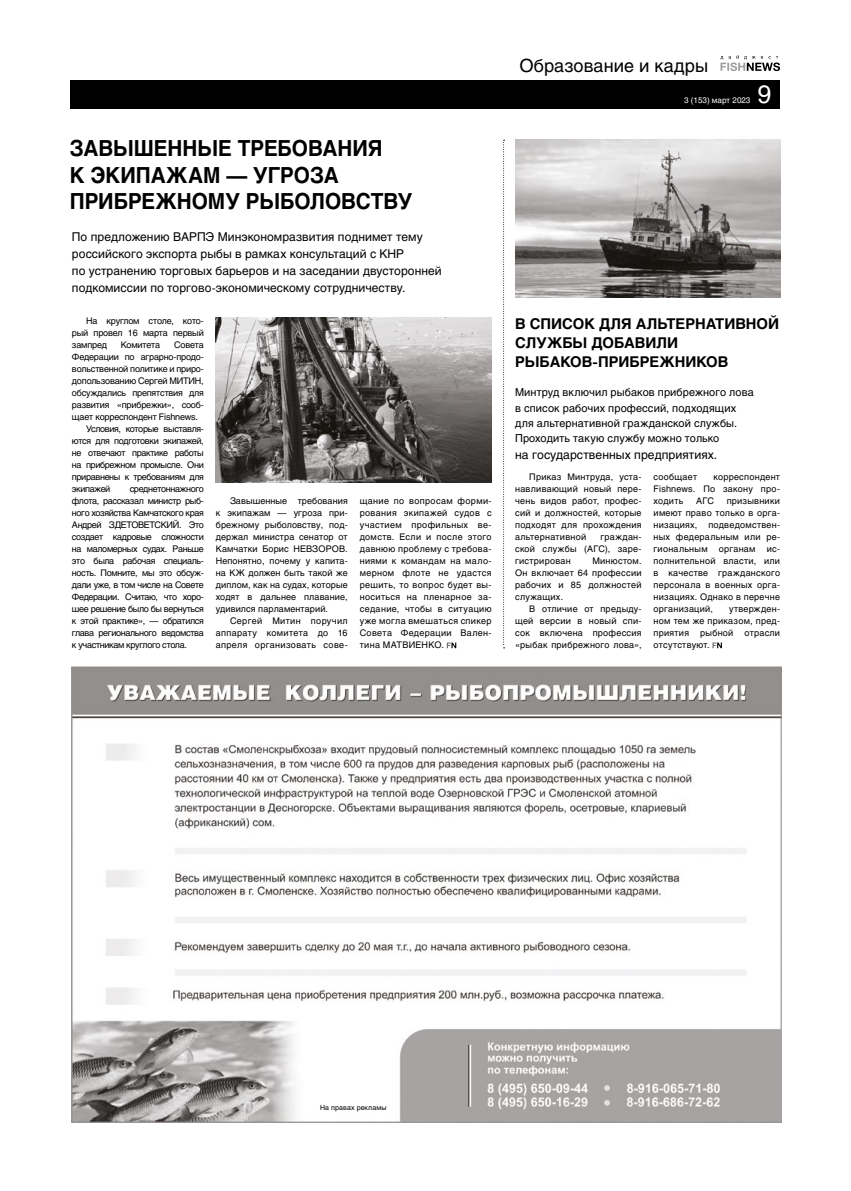
<style>
.page{position:relative;width:851px;height:1191px;background:#fff}
.page>*{position:absolute;margin:0;border:0;box-sizing:border-box;transform-origin:0 0}
.t1{font:25px "Helios C";color:#fff}
.t2{font:700 21.9px/26.6px "Helios C";letter-spacing:-.005em;color:#000;scale:.94 1}
.t3{font:18px "Helios C";letter-spacing:.005em;color:#000}
.t4{font:700 14.7px/18.7px "Helios C";color:#000}
.t5{font:12.1px "Helios C";letter-spacing:.005em;color:#000}
.t6{font:12px/17px "Helios C";letter-spacing:.005em;color:#000}
.t7{font:10.9px/15.4px "Helios C";letter-spacing:.01em;color:#000}
.t8{font:9px/12px "Helios C";letter-spacing:.01em;color:#000;text-align:justify}
.t9{font:9px "Helios C";letter-spacing:-.02em;color:#000}
.t10{font:9px "Helios C";letter-spacing:-.04em;color:#000}
.t11{font:9px "Helios C";letter-spacing:.03em;color:#000}
.t12{font:8px "Helios C";color:#fff}
.t13{font:7px "Helios C";letter-spacing:.01em;color:#000}
</style>
<div class="page">
<div style="left:71px;top:80px;width:709px;height:28px;background:#000"></div>
<svg style="left:720px;top:55px;width:60px;height:16px"></svg>
<svg style="left:503px;top:140px;width:1px;height:508px"></svg>
<svg style="left:447px;top:642px;width:9px;height:6px"></svg>
<svg style="left:712px;top:642px;width:9px;height:6px"></svg>
<img style="left:215px;top:317px;width:276px;height:165px">
<img style="left:515px;top:139px;width:265px;height:158px">
<img style="left:71px;top:666px;width:710px;height:456px">
<h2 class="t2" style="left:70px;top:135px;width:366px">ЗАВЫШЕННЫЕ ТРЕБОВАНИЯ<br>К ЭКИПАЖАМ — УГРОЗА<br>ПРИБРЕЖНОМУ РЫБОЛОВСТВУ</h2>
<h3 class="t6" style="left:72px;top:228px;width:371px">По предложению ВАРПЭ Минэкономразвития поднимет тему российского экспорта рыбы в рамках консультаций с КНР<br>по устранению торговых барьеров и на заседании двусторонней подкомиссии по торгово-экономическому сотрудничеству.</h3>
<p class="t8" style="left:72px;top:315px;width:133px;text-indent:14px">На круглом столе, кото&shy;рый провел 16 марта первый зампред</p>
<p class="t9" style="left:121px;top:339px;width:41px">Комитета</p>
<p class="t8" style="left:174px;top:339px;width:31px">Совета</p>
<p class="t9" style="left:72px;top:351px;width:133px">Федерации по аграрно-продо-</p>
<p class="t9" style="left:72px;top:363px;width:133px">вольственной политике и приро-</p>
<p class="t9" style="left:72px;top:375px;width:133px">допользованию Сергей МИТИН,</p>
<p class="t9" style="left:72px;top:387px;width:133px">обсуждались препятствия для</p>
<p class="t9" style="left:72px;top:399px;width:133px">развития «прибрежки», сооб-</p>
<p class="t9" style="left:72px;top:411px;width:128px">щает корреспондент Fishnews.</p>
<p class="t10" style="left:86px;top:423px;width:119px">Условия, которые выставля-</p>
<p class="t10" style="left:72px;top:435px;width:133px">ются для подготовки экипажей,</p>
<p class="t10" style="left:72px;top:447px;width:133px">не отвечают практике работы</p>
<p class="t10" style="left:72px;top:459px;width:133px">на прибрежном промысле. Они</p>
<p class="t10" style="left:72px;top:471px;width:133px">приравнены к требованиям для</p>
<p class="t10" style="left:72px;top:483px;width:40px">экипажей</p>
<p class="t8" style="left:72px;top:483px;width:133px;text-indent:58px">среднетоннажного флота, рассказал министр рыб&shy;ного хозяйства Камчатского края Андрей ЗДЕТОВЕТСКИЙ. Это создает кадровые сложности на маломерных судах. Раньше это была рабочая специаль&shy;ность. Помните, мы это обсуж&shy;дали уже, в том числе на Совете Федерации. Считаю, что хоро&shy;шее решение было бы вернуться к этой практике», — обратился глава регионального ведомства к участникам круглого стола.</p>
<p class="t8" style="left:216px;top:495px;width:133px;text-indent:14px">Завышенные требования к экипажам — угроза при&shy;брежному рыболовству, под&shy;держал министра сенатор от Камчатки Борис НЕВЗОРОВ.<br>Непонятно, почему у капита&shy;на КЖ должен быть такой же диплом, как на судах, которые ходят в дальнее плавание, удивился парламентарий.</p>
<p class="t8" style="left:216px;top:615px;width:133px;text-indent:14px">Сергей Митин поручил аппарату комитета до 16 апреля организовать сове-</p>
<p class="t8" style="left:359px;top:495px;width:133px">щание по вопросам форми&shy;рования экипажей судов с участием профильных ве&shy;домств. Если и после этого давнюю проблему с требова&shy;ниями к командам на мало&shy;мерном флоте не удастся решить, то вопрос будет вы&shy;носиться на пленарное за&shy;седание, чтобы в ситуацию уже могла вмешаться спикер Совета Федерации Вален&shy;тина МАТВИЕНКО.</p>
<h3 class="t3" style="left:519px;top:55px;width:190px">Образование и кадры</h3>
<p class="t12" style="left:684px;top:96px;width:68px">3 (153) март 2023</p>
<h1 class="t1" style="left:757px;top:80px;width:16px">9</h1>
<h3 class="t4" style="left:515px;top:314px;width:265px">В СПИСОК ДЛЯ АЛЬТЕРНАТИВНОЙ<br>СЛУЖБЫ ДОБАВИЛИ<br>РЫБАКОВ-ПРИБРЕЖНИКОВ</h3>
<p class="t7" style="left:515px;top:384px;width:240px">Минтруд включил рыбаков прибрежного лова в список рабочих профессий, подходящих для альтернативной гражданской службы.<br>Проходить такую службу можно только</p>
<h3 class="t5" style="left:515px;top:448px;width:204px">на государственных предприятиях.</h3>
<p class="t8" style="left:515px;top:471px;width:128px;text-indent:14px">Приказ Минтруда, уста&shy;навливающий новый пере&shy;чень видов работ, профес&shy;сий и должностей, которые подходят для прохождения альтернативной</p>
<p class="t8" style="left:515px;top:531px;width:128px;text-indent:85px">граждан&shy;ской службы (АГС), заре&shy;гистрирован</p>
<p class="t8" style="left:515px;top:555px;width:128px;text-indent:77px">Минюстом.<br>Он включает 64 профессии рабочих и 85 должностей служащих.</p>
<p class="t8" style="left:515px;top:603px;width:128px;text-indent:14px">В отличие от предыду&shy;щей версии в новый спи&shy;сок включена профессия «рыбак прибрежного лова»,</p>
<p class="t11" style="left:653px;top:471px;width:45px">сообщает</p>
<p class="t8" style="left:653px;top:471px;width:128px;text-indent:60px">корреспондент Fishnews. По закону про&shy;ходить</p>
<p class="t8" style="left:696px;top:495px;width:19px">АГС</p>
<p class="t8" style="left:653px;top:495px;width:128px;text-indent:73px">призывники имеют право только в орга&shy;низациях, подведомствен&shy;ных федеральным или ре&shy;гиональным органам ис&shy;полнительной власти, или в качестве гражданского персонала в военных орга&shy;низациях. Однако в перечне организаций,</p>
<p class="t8" style="left:653px;top:603px;width:128px;text-indent:75px">утвержден&shy;ном тем же приказом, пред&shy;приятия рыбной отрасли отсутствуют.</p>
<p class="t13" style="left:320px;top:1103px;width:68px">На правах рекламы</p>
</div>
